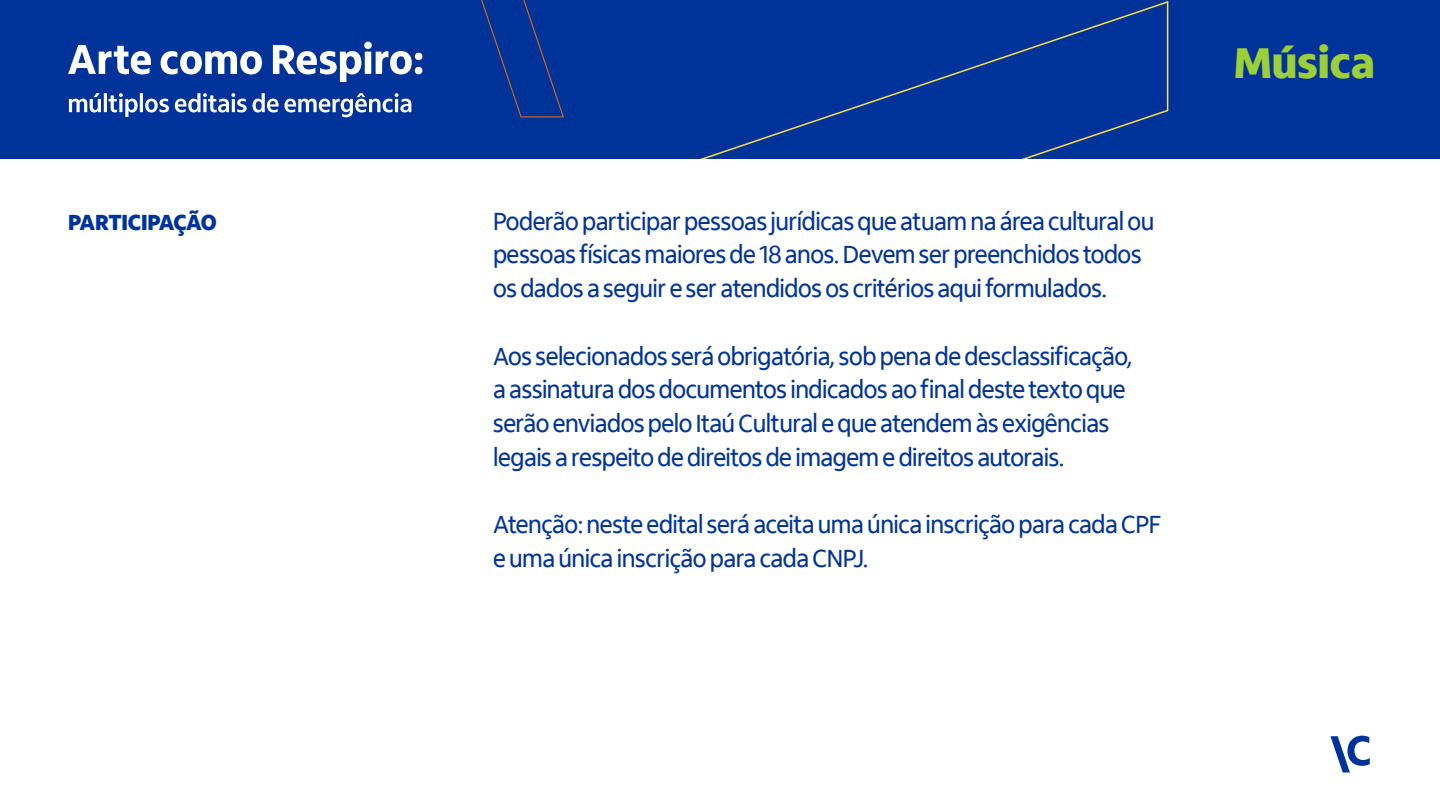
<style>
.page{position:relative;width:1440px;height:810px;background:#fff}
.page>*{position:absolute;margin:0;border:0;box-sizing:border-box;transform-origin:0 0}
.t1{font:800 44.25px "Itau Display";color:#9ccf38}
.t2{font:25.5px/33.8px "Itau Display";letter-spacing:-.02em;color:#039}
.t3{font:800 22.5px "Itau Display";letter-spacing:-.02em;color:#039}
</style>
<div class="page">
<div style="left:0;top:0;width:1440px;height:159px;background:#039"></div>
<svg style="left:700px;top:1px;width:469px;height:158px"></svg>
<svg style="left:481px;top:0;width:83px;height:118px"></svg>
<svg style="left:69px;top:93px;width:342px;height:24px"></svg>
<svg style="left:68px;top:42px;width:354px;height:40px"></svg>
<svg style="left:1330px;top:736px;width:40px;height:36px"></svg>
<p class="t3" style="left:68px;top:209px;width:150px">PARTICIPAÇÃO</p>
<p class="t2" style="left:493px;top:204px;width:663px">Poderão participar pessoas jurídicas que atuam na área cultural ou pessoas físicas maiores de 18 anos. Devem ser preenchidos todos os dados a seguir e ser atendidos os critérios aqui formulados.</p>
<p class="t2" style="left:493px;top:339px;width:641px">Aos selecionados será obrigatória, sob pena de desclassificação, a assinatura dos documentos indicados ao final deste texto que serão enviados pelo Itaú Cultural e que atendem às exigências legais a respeito de direitos de imagem e direitos autorais.</p>
<p class="t2" style="left:493px;top:508px;width:670px">Atenção: neste edital será aceita uma única inscrição para cada CPF e uma única inscrição para cada CNPJ.</p>
<h1 class="t1" style="left:1234px;top:38px;width:142px">Música</h1>
</div>
